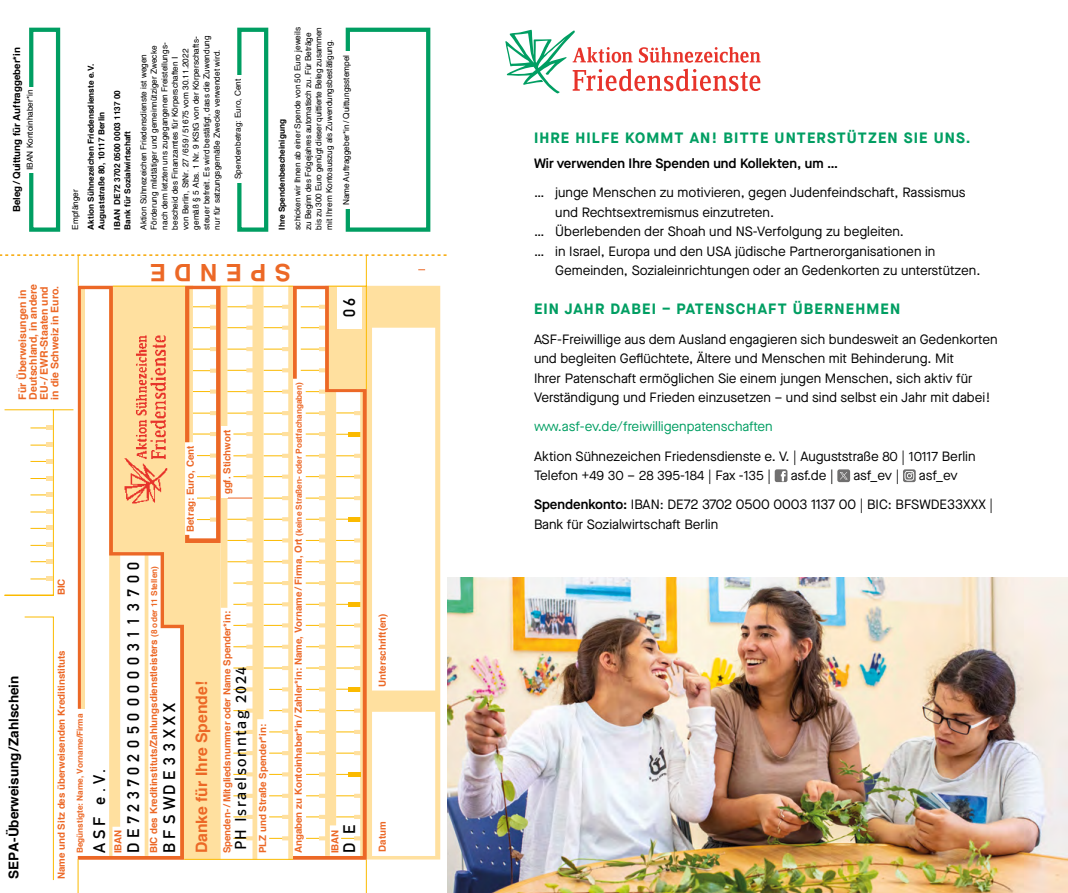
<style>
.page{position:relative;width:1068px;height:893px;background:#fff}
.page>*{position:absolute;margin:0;border:0;box-sizing:border-box;transform-origin:0 0}
.t1{font:700 24px "Helvetica";letter-spacing:.35em;color:#ec6826}
.t2{font:16.5px "DIN Mittelschrift";letter-spacing:.33em;color:#000}
.t3{font:16.5px "Polo 22 Buch";letter-spacing:.1em;color:#000}
.t4{font:16.5px "DIN Mittelschrift";letter-spacing:.31em;color:#000}
.t5{font:16.5px "DIN Mittelschrift";letter-spacing:.285em;color:#000}
.t6{font:700 15.75px "Helvetica";color:#ec6826}
.H3-Grün__Demi{font:700 15px "Maison Neue";letter-spacing:.075em;color:#009e62}
.P-Book_ohne_Abstand{font:700 15px "Maison Neue";letter-spacing:.075em;color:#009e62}
.P-Book{font:13.5px/19.5px "Maison Neue";color:#000}
.P-Book_ohne_Abstand-2{font:13.5px/19.5px "Maison Neue";color:#000}
.H4-Demi{font:600 13.5px "Maison Neue";color:#000}
.P-Book-2{font:13.5px "Maison Neue";color:#009e62}
.t7{font:700 13.5px "Helvetica";color:#000}
.t8{font:700 10.5px/10.8px "Helvetica";color:#ec6826}
.t9{font:700 9.75px "Helvetica";color:#ec6826}
.t10{font:700 9.75px "Helvetica";color:#000}
.t11{font:8.25px/10.5px "Helvetica";color:#000}
.t12{font:700 8.25px/15.8px "Helvetica";color:#000}
.t13{font:700 8.25px "Helvetica";color:#ec6826}
.s1{font-weight:700}
.s2{font-weight:400}
.s3{font-size:8.25px}
.s4{font-weight:600}
</style>
<div class="page">
<img style="left:447px;top:578px;width:620px;height:315px">
<svg style="left:505px;top:30px;width:255px;height:63px"></svg>
<svg style="left:774px;top:469px;width:13px;height:13px"></svg>
<svg style="left:837px;top:469px;width:13px;height:13px"></svg>
<svg style="left:903px;top:469px;width:12px;height:13px"></svg>
<svg style="left:366px;top:286px;width:74px;height:573px"></svg>
<svg style="left:79px;top:286px;width:105px;height:574px"></svg>
<svg style="left:4px;top:256px;width:75px;height:637px"></svg>
<svg style="left:47px;top:576px;width:6px;height:4px"></svg>
<svg style="left:47px;top:559px;width:6px;height:4px"></svg>
<svg style="left:47px;top:543px;width:6px;height:4px"></svg>
<svg style="left:47px;top:526px;width:6px;height:4px"></svg>
<svg style="left:47px;top:509px;width:6px;height:5px"></svg>
<svg style="left:47px;top:492px;width:6px;height:5px"></svg>
<svg style="left:47px;top:476px;width:6px;height:4px"></svg>
<svg style="left:47px;top:459px;width:6px;height:4px"></svg>
<svg style="left:47px;top:443px;width:6px;height:4px"></svg>
<svg style="left:47px;top:426px;width:6px;height:4px"></svg>
<hr style="left:366px;top:860px;width:1px;height:33px;background:#fbba00">
<hr style="left:366px;top:255px;width:1px;height:134px;background:#fbba00">
<svg style="left:293px;top:286px;width:73px;height:574px"></svg>
<svg style="left:185px;top:286px;width:108px;height:573px"></svg>
<hr style="left:184px;top:859px;width:109px;height:1px;background:#fbba00">
<hr style="left:220px;top:286px;width:73px;height:1px;background:#fbba00">
<img style="left:124px;top:335px;width:43px;height:170px">
<div style="left:220px;top:427px;width:7px;height:71px;background:#fff"></div>
<hr style="left:113px;top:286px;width:72px;height:1px;background:#fbba00">
<svg style="left:0;top:254px;width:446px;height:2px"></svg>
<div style="left:29px;top:28px;width:31px;height:204px;border:4px solid #009e62"></div>
<div style="left:28px;top:87px;width:8px;height:86px;background:#fff"></div>
<div style="left:345px;top:28px;width:85px;height:204px;border:4px solid #009e62"></div>
<div style="left:343px;top:51px;width:9px;height:158px;background:#fff"></div>
<div style="left:237px;top:28px;width:31px;height:204px;border:4px solid #009e62"></div>
<div style="left:235px;top:75px;width:9px;height:108px;background:#fff"></div>
<p class="t10" style="left:9px;top:212px;width:167px;rotate:-90deg">Beleg /Quittung für Auftraggeber*in</p>
<p class="t11" style="left:25px;top:170px;width:82px;rotate:-90deg">IBAN Kontoinhaber*in</p>
<p class="t11" style="left:149px;top:230px;width:195px;rotate:-90deg">Förderung mildtätiger und gemeinnütziger Zwecke nach dem letzten uns zugegangenen Freistellungs&shy;bescheid des Finanzamtes für Körperschaften I<br>von Berlin, StNr. 27 / 659 / 51675 vom 30.11.2022 gemäß § 5 Abs. 1 Nr. 9 KStG von der Körperschafts&shy;steuer befreit. Es wird bestätigt, dass die Zuwendung nur für satzungsgemäße Zwecke verwendet wird.</p>
<p class="t11" style="left:274px;top:230px;width:204px;line-height:15.8px;rotate:-90deg"><span class="s1">Ihre Spendenbescheinigung<br></span>schicken wir Ihnen ab einer Spende von 50 Euro jeweils</p>
<p class="t11" style="left:303px;top:230px;width:204px;rotate:-90deg">zu Beginn des Folgejahres automatisch zu. Für Beträge bis zu 300 Euro genügt dieser quittierte Beleg zusammen mit Ihrem Kontoauszug als Zuwendungsbestätigung.</p>
<p class="t11" style="left:120px;top:230px;width:177px;line-height:15.8px;rotate:-90deg"><span class="s1">Bank für Sozialwirtschaft<br></span>Aktion Sühnezeichen Friedensdienste ist wegen</p>
<p class="t12" style="left:67px;top:230px;width:167px;rotate:-90deg"><span class="s2">Empfänger<br></span>Aktion Sühnezeichen Friedensdienste e.V.</p>
<p class="t11" style="left:233px;top:179px;width:102px;rotate:-90deg">Spendenbetrag: Euro, Cent</p>
<p class="t12" style="left:94px;top:230px;width:141px;rotate:-90deg">Auguststraße 80, 10117 Berlin<br>IBAN DE72 3702 0500 0003 1137 00</p>
<p class="t11" style="left:341px;top:205px;width:152px;rotate:-90deg">Name Auftraggeber*in / Quittungsstempel</p>
<p class="t1" style="left:291px;top:292px;width:142px;rotate:-180deg">SPENDE</p>
<p class="t8" style="left:17px;top:400px;width:117px;rotate:-90deg">Für Überweisungen in<br>Deutschland, in andere<br>EU- /EWR-Staaten und in die Schweiz in Euro.</p>
<p class="t9" style="left:182px;top:532px;width:88px;rotate:-90deg">Betrag: Euro, Cent</p>
<p class="t9" style="left:219px;top:494px;width:67px;rotate:-90deg">ggf. Stichwort</p>
<p class="t7" style="left:3px;top:879px;width:205px;rotate:-90deg">SEPA-Überweisung/Zahlschein</p>
<p class="t9" style="left:54px;top:595px;width:18px;rotate:-90deg">BIC</p>
<p class="t9" style="left:54px;top:879px;width:231px;rotate:-90deg">Name und Sitz des überweisenden Kreditinstituts</p>
<p class="t13" style="left:73px;top:853px;width:141px;rotate:-90deg">Begünstigte: Name, Vorname/Firma</p>
<p class="t4" style="left:90px;top:853px;width:86px;rotate:-90deg">ASF e.V.</p>
<p class="t2" style="left:124px;top:853px;width:292px;rotate:-90deg">DE72370205000003113700</p>
<p class="t9" style="left:110px;top:853px;width:25px;rotate:-90deg">IBAN</p>
<p class="t9" style="left:146px;top:853px;width:289px;rotate:-90deg">BIC des Kreditinstituts/Zahlungsdienstleisters <span class="s3">(8 oder 11 Stellen)</span></p>
<p class="t5" style="left:160px;top:853px;width:152px;rotate:-90deg">BFSWDE33XXX</p>
<p class="t6" style="left:189px;top:853px;width:174px;rotate:-90deg">Danke für Ihre Spende!</p>
<p class="t9" style="left:219px;top:853px;width:244px;rotate:-90deg">Spenden- /Mitgliedsnummer oder Name Spender*in:</p>
<p class="t3" style="left:232px;top:850px;width:184px;rotate:-90deg">PH Israelsonntag 2024</p>
<p class="t9" style="left:255px;top:853px;width:131px;rotate:-90deg">PLZ und Straße Spender*in:</p>
<p class="t9" style="left:290px;top:853px;width:473px;rotate:-90deg">Angaben zu Kontoinhaber*in /Zahler*in: Name, Vorname /Firma, Ort <span class="s3">(keine Straßen- oder Postfachangaben)</span></p>
<p class="t4" style="left:340px;top:317px;width:20px;rotate:-90deg">06</p>
<p class="t4" style="left:340px;top:853px;width:30px;rotate:-90deg">D E</p>
<p class="t9" style="left:327px;top:853px;width:25px;rotate:-90deg">IBAN</p>
<p class="t9" style="left:374px;top:687px;width:75px;rotate:-90deg">Unterschrift(en)</p>
<p class="t9" style="left:374px;top:852px;width:32px;rotate:-90deg">Datum</p>
<p class="H3-Grün__Demi" style="left:534px;top:127px;width:438px">IHRE HILFE KOMMT AN! BITTE UNTERSTÜTZEN SIE UNS.</p>
<p class="H4-Demi" style="left:534px;top:154px;width:306px">Wir verwenden Ihre Spenden und Kollekten, um …</p>
<p class="P-Book_ohne_Abstand-2" style="left:534px;top:183px;width:433px">… junge Menschen zu motivieren, gegen Judenfeindschaft, Rassismus</p>
<p class="P-Book_ohne_Abstand-2" style="left:555px;top:202px;width:220px">und Rechtsextremismus einzutreten.</p>
<p class="P-Book_ohne_Abstand-2" style="left:534px;top:222px;width:371px">… Überlebenden der Shoah und NS-Verfolgung zu begleiten.</p>
<p class="P-Book" style="left:555px;top:241px;width:426px;text-indent:-21px">… in Israel, Europa und den USA jüdische Partnerorganisationen in<br>Gemeinden, Sozialeinrichtungen oder an Gedenkorten zu unterstützen.</p>
<p class="P-Book_ohne_Abstand" style="left:534px;top:298px;width:368px">EIN JAHR DABEI – PATENSCHAFT ÜBERNEHMEN</p>
<p class="P-Book" style="left:534px;top:329px;width:465px">ASF-Freiwillige aus dem Ausland engagieren sich bundesweit an Gedenkorten und begleiten Geflüchtete, Ältere und Menschen mit Behinderung. Mit<br>Ihrer Patenschaft ermöglichen Sie einem jungen Menschen, sich aktiv für Verständigung und Frieden einzusetzen – und sind selbst ein Jahr mit dabei!</p>
<p class="P-Book-2" style="left:534px;top:418px;width:240px">www.asf-ev.de/freiwilligenpatenschaften</p>
<p class="P-Book_ohne_Abstand-2" style="left:534px;top:446px;width:443px">Aktion Sühnezeichen Friedensdienste e. V. | Auguststraße 80 | 10117 Berlin</p>
<p class="P-Book" style="left:534px;top:465px;width:238px">Telefon +49 30 – 28 395-184 | Fax -135 |</p>
<p class="P-Book" style="left:790px;top:465px;width:44px">asf.de |</p>
<p class="P-Book" style="left:853px;top:465px;width:47px">asf_ev |</p>
<p class="P-Book" style="left:918px;top:465px;width:40px">asf_ev</p>
<p class="P-Book_ohne_Abstand-2" style="left:534px;top:495px;width:460px"><span class="s4">Spendenkonto:</span> IBAN: DE72 3702 0500 0003 1137 00 | BIC: BFSWDE33XXX |<br>Bank für Sozialwirtschaft Berlin</p>
</div>
